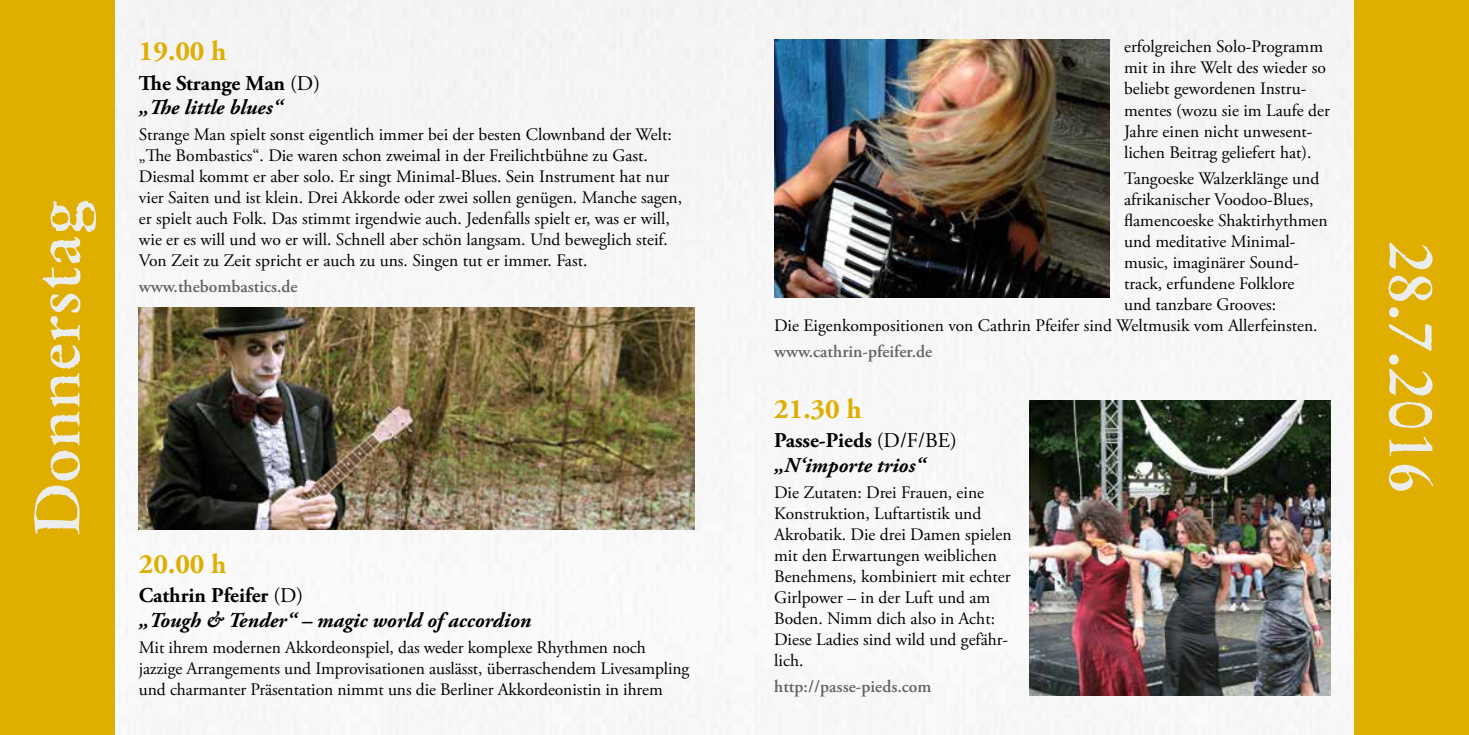
<style>
.page{position:relative;width:1469px;height:735px;background:#fff}
.page>*{position:absolute;margin:0;border:0;box-sizing:border-box;transform-origin:0 0}
.t1{font:700 63px "Garamond Rough";color:#eceded}
.t2{font:700 28px "Adobe Garamond Pro";color:#e0ae00}
.t3{font:italic 700 21px/24.5px "Adobe Garamond Pro";color:#000}
.t4{font:17.5px/21px "Adobe Garamond Pro";color:#000}
.t5{font:600 17.5px "Adobe Garamond Pro";color:#646567}
.s1{font-style:normal}
.s2{font-weight:400;font-style:normal}
</style>
<div class="page">
<img style="left:114px;top:0;width:1240px;height:734px">
<div style="left:0;top:0;width:114px;height:734px;background:#e0ae00"></div>
<div style="left:1354px;top:0;width:114px;height:734px;background:#e0ae00"></div>
<img style="left:139px;top:308px;width:555px;height:221px">
<img style="left:774px;top:40px;width:335px;height:258px">
<img style="left:1029px;top:400px;width:300px;height:294px">
<h1 class="t1" style="left:19px;top:535px;width:337px;rotate:-90deg">Donnerstag</h1>
<h2 class="t2" style="left:139px;top:35px;width:89px">19.00 h</h2>
<p class="t3" style="left:139px;top:71px;width:183px"><span class="s1">The Strange Man</span> <span class="s2">(D) </span>„The little blues“</p>
<p class="t4" style="left:139px;top:124px;width:544px">Strange Man spielt sonst eigentlich immer bei der besten Clownband der Welt: „The Bombastics“. Die waren schon zweimal in der Freilichtbühne zu Gast.<br>Diesmal kommt er aber solo. Er singt Minimal-Blues. Sein Instrument hat nur vier Saiten und ist klein. Drei Akkorde oder zwei sollen genügen. Manche sagen, er spielt auch Folk. Das stimmt irgendwie auch. Jedenfalls spielt er, was er will, wie er es will und wo er will. Schnell aber schön langsam. Und beweglich steif.<br>Von Zeit zu Zeit spricht er auch zu uns. Singen tut er immer. Fast.</p>
<p class="t5" style="left:139px;top:276px;width:160px">www.thebombastics.de</p>
<h2 class="t2" style="left:139px;top:547px;width:89px">20.00 h</h2>
<p class="t3" style="left:139px;top:583px;width:394px"><span class="s1">Cathrin Pfeifer</span> <span class="s2">(D)<br></span>„Tough &amp; Tender“ – magic world of accordion</p>
<p class="t4" style="left:139px;top:636px;width:552px">Mit ihrem modernen Akkordeonspiel, das weder komplexe Rhythmen noch jazzige Arrangements und Improvisationen auslässt, überraschendem Livesampling und charmanter Präsentation nimmt uns die Berliner Akkordeonistin in ihrem</p>
<p class="t4" style="left:1124px;top:37px;width:207px">erfolgreichen Solo-Programm mit in ihre Welt des wieder so beliebt gewordenen Instru&shy;mentes (wozu sie im Laufe der<br>Jahre einen nicht unwesent&shy;lichen Beitrag geliefert hat).</p>
<p class="t4" style="left:1124px;top:168px;width:197px">Tangoeske Walzerklänge und</p>
<p class="t4" style="left:1124px;top:189px;width:191px">afrikanischer Voodoo-Blues,</p>
<p class="t4" style="left:1124px;top:210px;width:205px">flamencoeske Shaktirhythmen</p>
<p class="t4" style="left:1124px;top:231px;width:172px">und meditative Minimal-</p>
<p class="t4" style="left:1124px;top:252px;width:176px">music, imaginärer Sound-</p>
<p class="t4" style="left:1124px;top:273px;width:172px">track, erfundene Folklore</p>
<p class="t4" style="left:1124px;top:294px;width:153px">und tanzbare Grooves:</p>
<p class="t4" style="left:774px;top:315px;width:545px">Die Eigenkompositionen von Cathrin Pfeifer sind Weltmusik vom Allerfeinsten.</p>
<p class="t5" style="left:774px;top:341px;width:160px">www.cathrin-pfeifer.de</p>
<h2 class="t2" style="left:774px;top:392px;width:89px">21.30 h</h2>
<p class="t3" style="left:774px;top:428px;width:184px"><span class="s1">Passe-Pieds</span> <span class="s2">(D/F/BE) </span>„N‘importe trios“</p>
<p class="t4" style="left:774px;top:482px;width:239px">Die Zutaten: Drei Frauen, eine<br>Konstruktion, Luftartistik und<br>Akrobatik. Die drei Damen spielen mit den Erwartungen weiblichen<br>Benehmens, kombiniert mit echter<br>Girlpower – in der Luft und am<br>Boden. Nimm dich also in Acht:<br>Diese Ladies sind wild und gefähr&shy;lich.</p>
<p class="t5" style="left:774px;top:676px;width:159px">http://passe-pieds.com</p>
<h1 class="t1" style="left:1450px;top:241px;width:253px;rotate:90deg">28.7.2016</h1>
</div>
